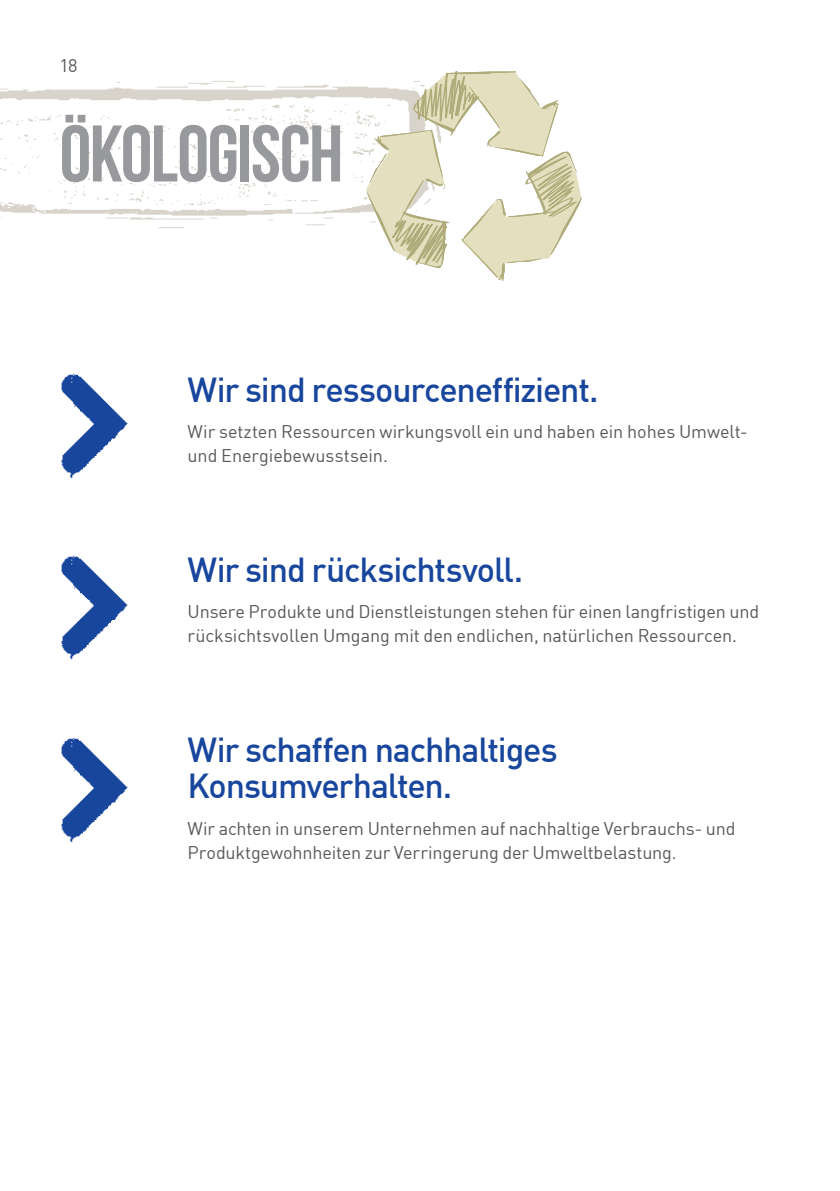
<style>
.page{position:relative;width:840px;height:1191px;background:#fff}
.page>*{position:absolute;margin:0;border:0;box-sizing:border-box;transform-origin:0 0}
.EnBW_Überschrift_21{font:80px "Bebas Neue";letter-spacing:-.02em;color:#97999c}
.EnBW_Fließtext_M_9_1{font:500 34px/36px "En BWDIN Pro";letter-spacing:-.035em;color:#18469d}
.EnBW_Fließtext_M_9_1-2{font:18px/24px "En BWDIN Pro";letter-spacing:-.005em;color:#57585a}
</style>
<div class="page">
<img style="left:61px;top:373px;width:67px;height:106px">
<img style="left:61px;top:555px;width:67px;height:105px">
<img style="left:61px;top:737px;width:67px;height:106px">
<img style="left:0;top:80px;width:366px;height:148px">
<svg style="left:366px;top:71px;width:215px;height:210px"></svg>
<p class="EnBW_Fließtext_M_9_1-2" style="left:60px;top:52px;width:20px">18</p>
<p class="EnBW_Überschrift_21" style="left:60px;top:110px;width:285px">ÖKOLOGISCH</p>
<p class="EnBW_Fließtext_M_9_1" style="left:187px;top:368px;width:412px">Wir sind ressourceneffizient.</p>
<p class="EnBW_Fließtext_M_9_1-2" style="left:187px;top:418px;width:561px">Wir setzten Ressourcen wirkungsvoll ein und haben ein hohes Umwelt&shy;und Energiebewusstsein.</p>
<p class="EnBW_Fließtext_M_9_1" style="left:187px;top:548px;width:337px">Wir sind rücksichtsvoll.</p>
<p class="EnBW_Fließtext_M_9_1-2" style="left:187px;top:598px;width:572px">Unsere Produkte und Dienstleistungen stehen für einen langfristigen und rücksichtsvollen Umgang mit den endlichen, natürlichen Ressourcen.</p>
<p class="EnBW_Fließtext_M_9_1" style="left:187px;top:728px;width:371px">Wir schaffen nachhaltiges<br>Konsumverhalten.</p>
<p class="EnBW_Fließtext_M_9_1-2" style="left:187px;top:814px;width:549px">Wir achten in unserem Unternehmen auf nachhaltige Verbrauchs- und<br>Produktgewohnheiten zur Verringerung der Umweltbelastung.</p>
</div>
